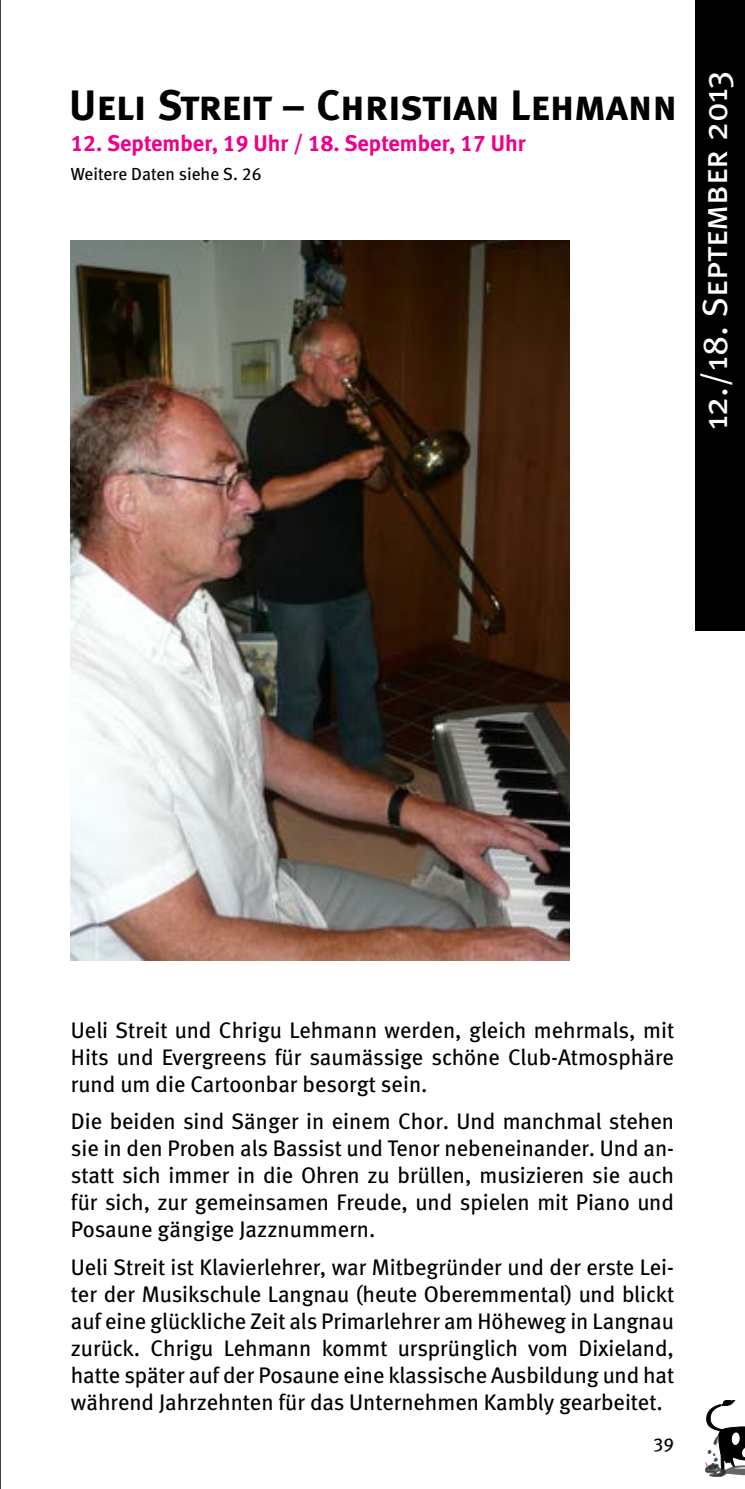
<style>
.page{position:relative;width:745px;height:1489px;background:#fff}
.page>*{position:absolute;margin:0;border:0;box-sizing:border-box;transform-origin:0 0}
.t1{font:42.5px "Meta Bold Lf Caps";letter-spacing:-.005em;color:#000}
.t2{font:35px "Meta Book Caps";color:#fff}
.t3{font:22.5px/27px "Meta Book LF";color:#000;text-align:justify}
.t4{font:22.5px "Meta Bold LF";color:#ec008c}
.t5{font:18.75px "Meta Book LF";color:#000}
.t6{font:17.5px "Meta Book LF";color:#000}
</style>
<div class="page">
<svg style="left:705px;top:1400px;width:39px;height:76px"></svg>
<img style="left:71px;top:240px;width:498px;height:720px">
<div style="left:695px;top:0;width:49px;height:630px;background:#000"></div>
<hr style="left:0;top:0;width:1px;height:1488px;background:#000">
<h1 class="t1" style="left:69px;top:80px;width:609px">Ueli Streit – Christian Lehmann</h1>
<p class="t4" style="left:71px;top:130px;width:456px">12. September, 19 Uhr / 18. September, 17 Uhr</p>
<p class="t6" style="left:71px;top:163px;width:192px">Weitere Daten siehe S. 26</p>
<h2 class="t2" style="left:694px;top:430px;width:361px;rotate:-90deg">12./18. September 2013</h2>
<p class="t3" style="left:71px;top:1015px;width:604px">Ueli Streit und Chrigu Lehmann werden, gleich mehrmals, mit Hits und Evergreens für saumässige schöne Club-Atmosphäre rund um die Cartoonbar besorgt sein.</p>
<p class="t3" style="left:71px;top:1107px;width:604px">Die beiden sind Sänger in einem Chor. Und manchmal stehen sie in den Proben als Bassist und Tenor nebeneinander. Und an&shy;statt sich immer in die Ohren zu brüllen, musizieren sie auch für sich, zur gemeinsamen Freude, und spielen mit Piano und Posaune gängige Jazznummern.</p>
<p class="t3" style="left:71px;top:1253px;width:604px">Ueli Streit ist Klavierlehrer, war Mitbegründer und der erste Lei&shy;ter der Musikschule Langnau (heute Oberemmental) und blickt auf eine glückliche Zeit als Primarlehrer am Höheweg in Langnau zurück. Chrigu Lehmann kommt ursprünglich vom Dixieland, hatte später auf der Posaune eine klassische Ausbildung und hat während Jahrzehnten für das Unternehmen Kambly gearbeitet.</p>
<p class="t5" style="left:652px;top:1433px;width:23px">39</p>
</div>
